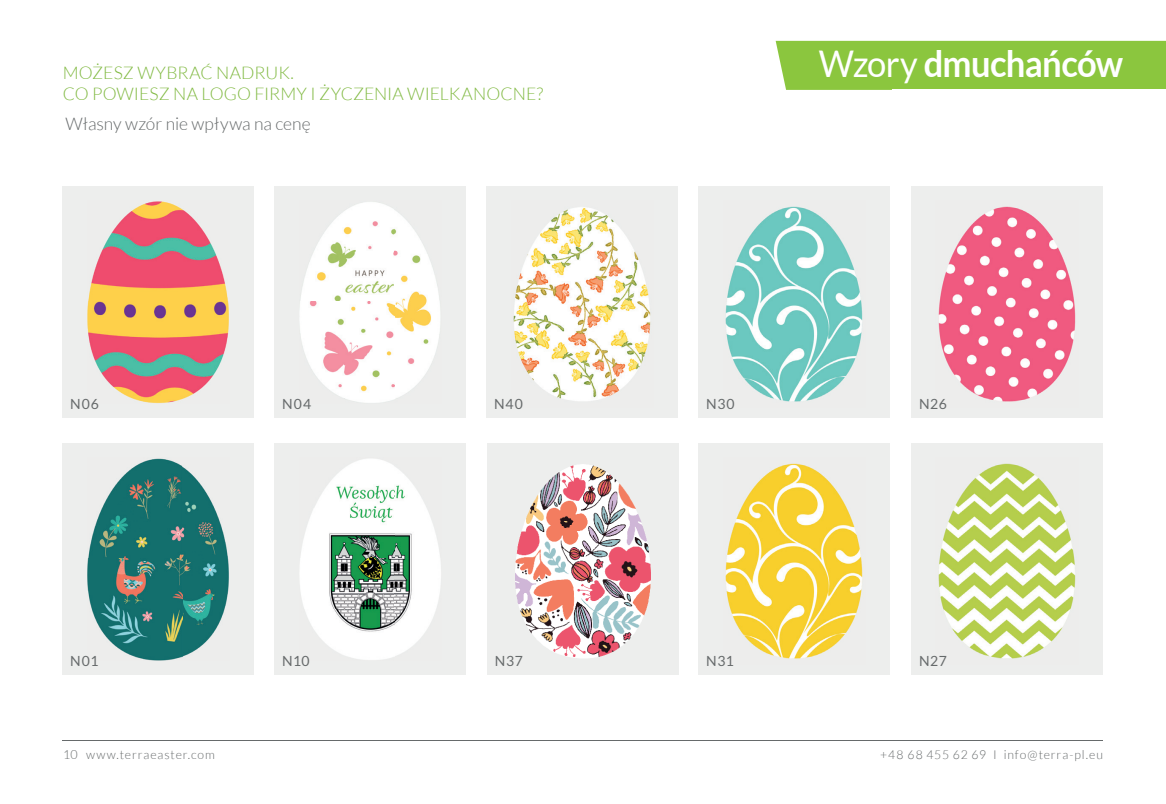
<style>
.page{position:relative;width:1166px;height:804px;background:#fff}
.page>*{position:absolute;margin:0;border:0;box-sizing:border-box;transform-origin:0 0}
.t1{font:700 36.75px "Lato";letter-spacing:-.02em;color:#fff;scale:.94 1}
.t2{font:300 17.5px/21px "Lato";color:#80b941}
.t3{font:300 17.5px "Lato";color:#666a6b}
.t4{font:14px "Lato";letter-spacing:.045em;color:#666a6b}
.t5{font:300 12.42px "Lato";color:#666a6b}
.t6{font:300 12.25px "Lato";letter-spacing:.07em;color:#666a6b}
.s1{font-weight:400}
</style>
<div class="page">
<div style="left:776px;top:41px;width:390px;height:49px;background:#8bc63e"></div>
<div style="left:63px;top:443px;width:191px;height:232px;background:#edeeed"></div>
<img style="left:87px;top:458px;width:142px;height:202px">
<div style="left:487px;top:443px;width:191px;height:232px;background:#edeeed"></div>
<img style="left:515px;top:464px;width:136px;height:194px">
<div style="left:275px;top:443px;width:191px;height:232px;background:#edeeed"></div>
<img style="left:300px;top:459px;width:141px;height:201px">
<div style="left:699px;top:443px;width:191px;height:232px;background:#edeeed"></div>
<img style="left:725px;top:463px;width:138px;height:196px">
<div style="left:911px;top:443px;width:192px;height:232px;background:#edeeed"></div>
<img style="left:938px;top:463px;width:138px;height:196px">
<hr style="left:63px;top:740px;width:1040px;height:1px;background:#666a6b">
<div style="left:63px;top:186px;width:191px;height:232px;background:#edeeed"></div>
<img style="left:87px;top:201px;width:142px;height:202px">
<div style="left:487px;top:186px;width:191px;height:232px;background:#edeeed"></div>
<img style="left:513px;top:207px;width:138px;height:194px">
<div style="left:275px;top:186px;width:191px;height:232px;background:#edeeed"></div>
<img style="left:300px;top:202px;width:140px;height:201px">
<div style="left:699px;top:186px;width:191px;height:232px;background:#edeeed"></div>
<img style="left:725px;top:206px;width:138px;height:196px">
<div style="left:911px;top:186px;width:192px;height:232px;background:#edeeed"></div>
<img style="left:938px;top:206px;width:138px;height:196px">
<div style="left:892px;top:89px;width:274px;height:90px;background:#fff"></div>
<p class="t2" style="left:63px;top:63px;width:482px">MOŻESZ WYBRAĆ NADRUK.<br>CO POWIESZ NA LOGO FIRMY I ŻYCZENIA WIELKANOCNE?</p>
<p class="t3" style="left:65px;top:114px;width:247px">Własny wzór nie wpływa na cenę</p>
<h1 class="t1" style="left:819px;top:43px;width:325px"><span class="s1">Wzory</span> dmuchańców</h1>
<p class="t4" style="left:70px;top:396px;width:30px">N06</p>
<p class="t4" style="left:282px;top:396px;width:30px">N04</p>
<p class="t4" style="left:494px;top:396px;width:30px">N40</p>
<p class="t4" style="left:706px;top:396px;width:30px">N30</p>
<p class="t4" style="left:919px;top:396px;width:29px">N26</p>
<p class="t4" style="left:70px;top:653px;width:30px">N01</p>
<p class="t4" style="left:282px;top:653px;width:29px">N10</p>
<p class="t4" style="left:495px;top:653px;width:29px">N37</p>
<p class="t4" style="left:706px;top:653px;width:29px">N31</p>
<p class="t4" style="left:919px;top:653px;width:29px">N27</p>
<p class="t5" style="left:63px;top:748px;width:16px">10</p>
<p class="t6" style="left:86px;top:748px;width:130px">www.terraeaster.com</p>
<p class="t6" style="left:880px;top:748px;width:224px">+48 68 455 62 69 I info@terra-pl.eu</p>
</div>
